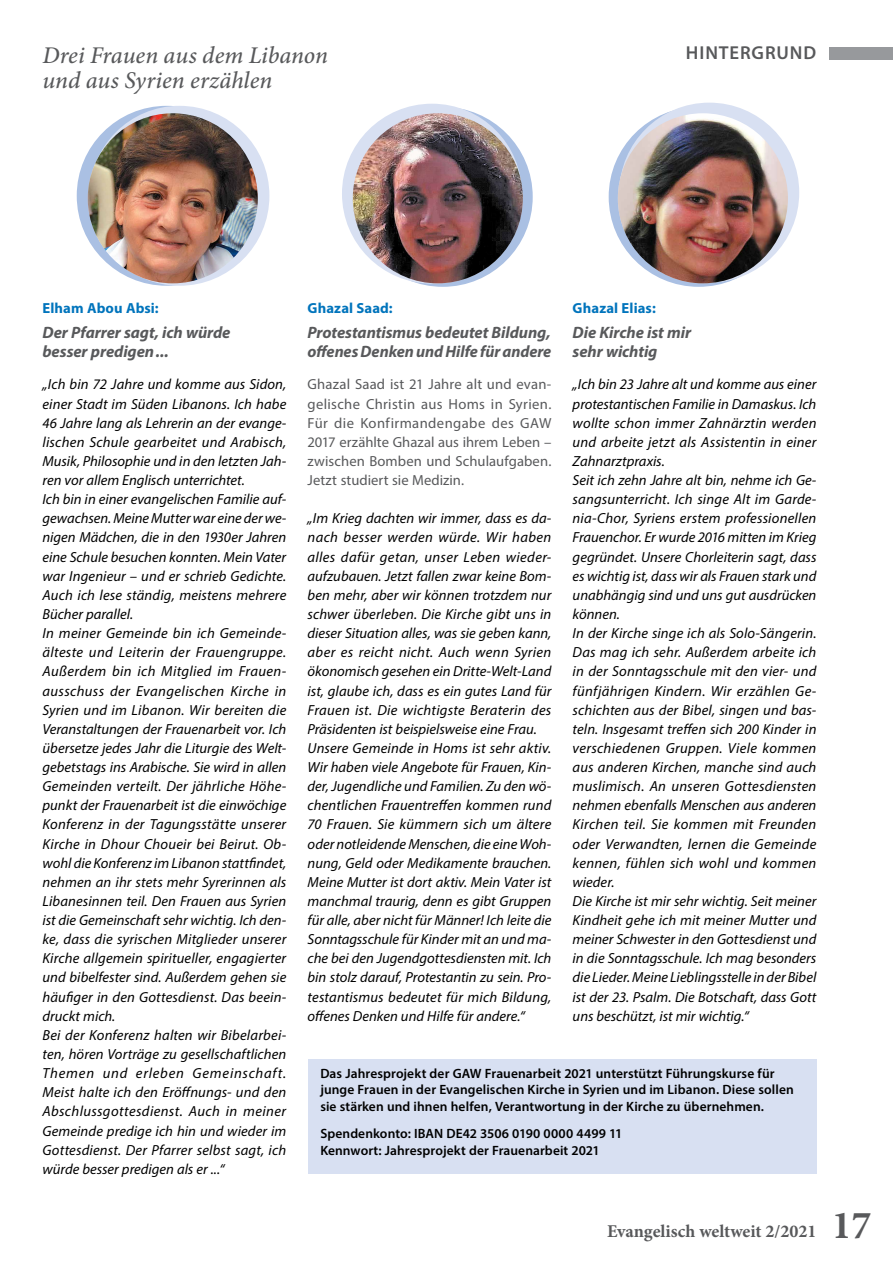
<style>
.page{position:relative;width:893px;height:1263px;background:#fff}
.page>*{position:absolute;margin:0;border:0;box-sizing:border-box;transform-origin:0 0}
.t1{font:italic 500 24px "Minion Pro";color:#58595b}
.t2{font:600 18.75px "Myriad Pro";letter-spacing:.045em;color:#58595b}
.t3{font:700 18px "Minion Pro";letter-spacing:-.005em;color:#58595b}
.t4{font:italic 700 16.5px/19px "Myriad Pro";letter-spacing:-.005em;color:#58595b}
.t5{font:italic 14.7px/19.2px "Myriad Pro";letter-spacing:.005em;color:#000}
.t6{font:14.7px/19.2px "Myriad Pro";letter-spacing:.005em;color:#58595b;text-align:justify}
.t7{font:700 14.7px "Myriad Pro";letter-spacing:.005em;color:#0074bc}
.t8{font:600 13.5px/16.5px "Myriad Pro";letter-spacing:.005em;color:#000}
.s1{font-size:39.75px}
</style>
<div class="page">
<div style="left:829px;top:47px;width:64px;height:13px;background:#97999c"></div>
<div style="left:353px;top:107px;width:180px;height:180px;background:#aac0e3;border-radius:50%"></div>
<div style="left:609px;top:107px;width:180px;height:180px;background:#aac0e3;border-radius:50%"></div>
<div style="left:77px;top:106px;width:180px;height:180px;background:#aac0e3;border-radius:50%"></div>
<div style="left:619px;top:103px;width:180px;height:180px;background:#d8e0f2;border-radius:50%"></div>
<div style="left:342px;top:104px;width:180px;height:180px;background:#d8e0f2;border-radius:50%"></div>
<div style="left:89px;top:106px;width:180px;height:180px;background:#d8e0f2;border-radius:50%"></div>
<img style="left:88px;top:113px;width:170px;height:170px;border-radius:85px">
<img style="left:353px;top:113px;width:170px;height:170px;border-radius:85px">
<img style="left:618px;top:113px;width:170px;height:170px;border-radius:85px">
<div style="left:308px;top:1059px;width:508px;height:115px;background:#d8e0f2"></div>
<h1 class="t1" style="left:43px;top:38px;width:287px">Drei Frauen aus dem Libanon</h1>
<p class="t2" style="left:686px;top:41px;width:132px">Hintergrund</p>
<h1 class="t1" style="left:43px;top:64px;width:231px">und aus Syrien erzählen</h1>
<p class="t7" style="left:43px;top:298px;width:118px">Elham Abou Absi:</p>
<p class="t4" style="left:43px;top:322px;width:189px">Der Pfarrer sagt, ich würde besser predigen...</p>
<p class="t5" style="left:43px;top:375px;width:245px">„Ich bin 72 Jahre und komme aus Sidon, einer Stadt im Süden Libanons. Ich habe 46 Jahre lang als Lehrerin an der evange&shy;lischen Schule gearbeitet und Arabisch, Musik, Philosophie und in den letzten Jah&shy;ren vor allem Englisch unterrichtet.<br>Ich bin in einer evangelischen Familie auf&shy;gewachsen. Meine Mutter war eine der we&shy;nigen Mädchen, die in den 1930er Jahren eine Schule besuchen konnten. Mein Vater war Ingenieur – und er schrieb Gedichte.<br>Auch ich lese ständig, meistens mehrere Bücher parallel.<br>In meiner Gemeinde bin ich Gemeinde&shy;älteste und Leiterin der Frauengruppe.<br>Außerdem bin ich Mitglied im Frauen&shy;ausschuss der Evangelischen Kirche in Syrien und im Libanon. Wir bereiten die Veranstaltungen der Frauenarbeit vor. Ich übersetze jedes Jahr die Liturgie des Welt&shy;gebetstags ins Arabische. Sie wird in allen Gemeinden verteilt. Der jährliche Höhe&shy;punkt der Frauenarbeit ist die einwöchige Konferenz in der Tagungsstätte unserer Kirche in Dhour Choueir bei Beirut. Ob&shy;wohl die Konferenz im Libanon stattfindet, nehmen an ihr stets mehr Syrerinnen als Libanesinnen teil. Den Frauen aus Syrien ist die Gemeinschaft sehr wichtig. Ich den&shy;ke, dass die syrischen Mitglieder unserer Kirche allgemein spiritueller, engagierter und bibelfester sind. Außerdem gehen sie häufiger in den Gottesdienst. Das beein&shy;druckt mich.<br>Bei der Konferenz halten wir Bibelarbei&shy;ten, hören Vorträge zu gesellschaftlichen Themen und erleben Gemeinschaft.<br>Meist halte ich den Eröffnungs- und den Abschlussgottesdienst. Auch in meiner Gemeinde predige ich hin und wieder im Gottesdienst. Der Pfarrer selbst sagt, ich würde besser predigen als er ...“</p>
<p class="t7" style="left:308px;top:298px;width:87px">Ghazal Saad:</p>
<p class="t4" style="left:308px;top:322px;width:245px">Protestantismus bedeutet Bildung, offenes Denken und Hilfe für andere</p>
<p class="t6" style="left:308px;top:375px;width:245px">Ghazal Saad ist 21 Jahre alt und evan&shy;gelische Christin aus Homs in Syrien.<br>Für die Konfirmandengabe des GAW 2017 erzählte Ghazal aus ihrem Leben – zwischen Bomben und Schulaufgaben.<br>Jetzt studiert sie Medizin.</p>
<p class="t5" style="left:308px;top:508px;width:245px">„Im Krieg dachten wir immer, dass es da&shy;nach besser werden würde. Wir haben alles dafür getan, unser Leben wieder&shy;aufzubauen. Jetzt fallen zwar keine Bom&shy;ben mehr, aber wir können trotzdem nur schwer überleben. Die Kirche gibt uns in dieser Situation alles, was sie geben kann, aber es reicht nicht. Auch wenn Syrien ökonomisch gesehen ein Dritte-Welt-Land ist, glaube ich, dass es ein gutes Land für Frauen ist. Die wichtigste Beraterin des Präsidenten ist beispielsweise eine Frau.<br>Unsere Gemeinde in Homs ist sehr aktiv.<br>Wir haben viele Angebote für Frauen, Kin&shy;der, Jugendliche und Familien. Zu den wö&shy;chentlichen Frauentreffen kommen rund 70 Frauen. Sie kümmern sich um ältere oder notleidende Menschen, die eine Woh&shy;nung, Geld oder Medikamente brauchen.<br>Meine Mutter ist dort aktiv. Mein Vater ist manchmal traurig, denn es gibt Gruppen für alle, aber nicht für Männer! Ich leite die Sonntagsschule für Kinder mit an und ma&shy;che bei den Jugendgottesdiensten mit. Ich bin stolz darauf, Protestantin zu sein. Pro&shy;testantismus bedeutet für mich Bildung, offenes Denken und Hilfe für andere.“</p>
<p class="t7" style="left:573px;top:299px;width:85px">Ghazal Elias:</p>
<p class="t4" style="left:573px;top:322px;width:120px">Die Kirche ist mir sehr wichtig</p>
<p class="t5" style="left:573px;top:375px;width:245px">„Ich bin 23 Jahre alt und komme aus einer protestantischen Familie in Damaskus. Ich wollte schon immer Zahnärztin werden und arbeite jetzt als Assistentin in einer Zahnarztpraxis.<br>Seit ich zehn Jahre alt bin, nehme ich Ge&shy;sangsunterricht. Ich singe Alt im Garde&shy;nia-Chor, Syriens erstem professionellen Frauenchor. Er wurde 2016 mitten im Krieg gegründet. Unsere Chorleiterin sagt, dass es wichtig ist, dass wir als Frauen stark und unabhängig sind und uns gut ausdrücken können.<br>In der Kirche singe ich als Solo-Sängerin.<br>Das mag ich sehr. Außerdem arbeite ich in der Sonntagsschule mit den vier- und fünfjährigen Kindern. Wir erzählen Ge&shy;schichten aus der Bibel, singen und bas&shy;teln. Insgesamt treffen sich 200 Kinder in verschiedenen Gruppen. Viele kommen aus anderen Kirchen, manche sind auch muslimisch. An unseren Gottesdiensten nehmen ebenfalls Menschen aus anderen Kirchen teil. Sie kommen mit Freunden oder Verwandten, lernen die Gemeinde kennen, fühlen sich wohl und kommen wieder.<br>Die Kirche ist mir sehr wichtig. Seit meiner Kindheit gehe ich mit meiner Mutter und meiner Schwester in den Gottesdienst und in die Sonntagsschule. Ich mag besonders die Lieder. Meine Lieblingsstelle in der Bibel ist der 23. Psalm. Die Botschaft, dass Gott uns beschützt, ist mir wichtig.“</p>
<p class="t8" style="left:320px;top:1065px;width:475px">Das Jahresprojekt der GAW Frauenarbeit 2021 unterstützt Führungskurse für junge Frauen in der Evangelischen Kirche in Syrien und im Libanon. Diese sollen sie stärken und ihnen helfen, Verantwortung in der Kirche zu übernehmen.</p>
<p class="t8" style="left:320px;top:1125px;width:102px">Spendenkonto: IBAN</p>
<p class="t8" style="left:320px;top:1125px;width:304px;text-indent:126px">DE42 3506 0190 0000 4499 11<br>Kennwort: Jahresprojekt der Frauenarbeit 2021</p>
<p class="t3" style="left:607px;top:1219px;width:266px">Evangelisch weltweit 2/2021 <span class="s1">17</span></p>
</div>
